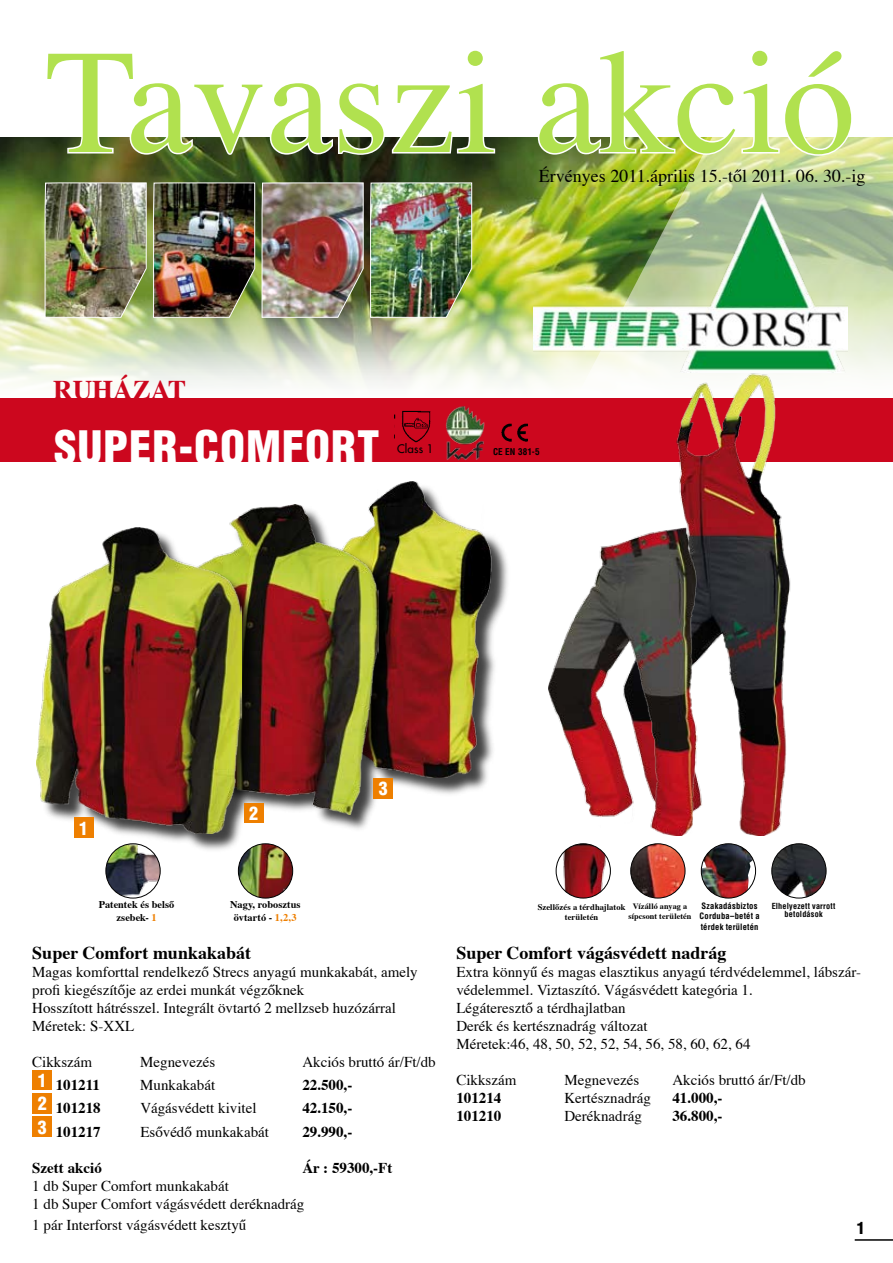
<style>
.page{position:relative;width:893px;height:1263px;background:#fff}
.page>*{position:absolute;margin:0;border:0;box-sizing:border-box;transform-origin:0 0}
.t1{font:148.5px "Times";color:#b1e14f}
.t2{font:900 condensed 45px "Helvetica";letter-spacing:.02em;color:#fff}
.t3{font:700 27px "Times";color:#cc071e}
.t4{font:700 18px "Times";color:#000}
.t5{font:18px "Times";color:#000}
.t6{font:900 condensed 18px "Helvetica";color:#fff}
.t7{font:15px/18px "Times";color:#000}
.t8{font:700 15px "Times";color:#000}
.t9{font:11.55px "Futura";letter-spacing:.015em;color:#000}
.t10{font:700 10.35px/12.5px "Times";letter-spacing:.005em;color:#000;text-align:center}
.t11{font:700 condensed 9.15px "Helvetica";letter-spacing:.01em;color:#000}
.t12{font:700 condensed 8.55px/10.2px "Helvetica";letter-spacing:.025em;color:#000}
.t13{font:700 8.55px/10.2px "Times";letter-spacing:.01em;color:#000;text-align:center}
.t14{font:700 8.25px/9.9px "Times";letter-spacing:.015em;color:#000;text-align:center}
.t15{font:700 condensed 8.25px/8.2px "Helvetica";letter-spacing:.025em;color:#000;text-align:center}
.s1{color:#ee7f00}
</style>
<div class="page">
<hr style="left:855px;top:1239px;width:38px;height:2px;background:#000">
<img style="left:0;top:137px;width:543px;height:159px">
<img style="left:0;top:296px;width:543px;height:166px">
<svg style="left:543px;top:137px;width:350px;height:325px"></svg>
<img style="left:534px;top:193px;width:313px;height:180px">
<img style="left:261px;top:182px;width:103px;height:136px">
<img style="left:153px;top:182px;width:102px;height:136px">
<img style="left:44px;top:182px;width:103px;height:136px">
<img style="left:370px;top:182px;width:102px;height:136px">
<img style="left:44px;top:137px;width:453px;height:20px">
<img style="left:536px;top:137px;width:318px;height:20px">
<img style="left:106px;top:844px;width:54px;height:54px;border-radius:50%">
<div style="left:105px;top:843px;width:56px;height:55px;border:1px solid #000;border-radius:50%"></div>
<img style="left:238px;top:844px;width:55px;height:54px;border-radius:50%">
<div style="left:238px;top:843px;width:55px;height:55px;border:1px solid #000;border-radius:50%"></div>
<img style="left:556px;top:844px;width:54px;height:54px;border-radius:50%">
<div style="left:556px;top:843px;width:55px;height:55px;border:1px solid #000;border-radius:50%"></div>
<img style="left:631px;top:844px;width:54px;height:54px;border-radius:50%">
<div style="left:630px;top:843px;width:55px;height:55px;border:1px solid #000;border-radius:50%"></div>
<img style="left:701px;top:844px;width:55px;height:54px">
<div style="left:701px;top:843px;width:55px;height:55px;border:1px solid #000;border-radius:50%"></div>
<img style="left:772px;top:844px;width:54px;height:54px;border-radius:50%">
<div style="left:771px;top:843px;width:56px;height:55px;border:1px solid #000;border-radius:50%"></div>
<div style="left:0;top:398px;width:893px;height:63px;background:#cc071e"></div>
<img style="left:395px;top:410px;width:36px;height:33px">
<img style="left:502px;top:423px;width:26px;height:19px">
<img style="left:443px;top:406px;width:41px;height:56px">
<div style="left:340px;top:483px;width:172px;height:313px;background:#000;opacity:.75"></div>
<img style="left:340px;top:481px;width:160px;height:296px">
<div style="left:174px;top:506px;width:224px;height:327px;background:#000;opacity:.75"></div>
<img style="left:174px;top:504px;width:204px;height:310px">
<div style="left:38px;top:529px;width:223px;height:324px;background:#000;opacity:.75"></div>
<img style="left:36px;top:527px;width:205px;height:306px">
<img style="left:616px;top:363px;width:213px;height:473px">
<img style="left:549px;top:515px;width:158px;height:321px">
<div style="left:32px;top:1070px;width:20px;height:20px;background:#ee7f00"></div>
<div style="left:32px;top:1093px;width:20px;height:20px;background:#ee7f00"></div>
<div style="left:32px;top:1117px;width:20px;height:20px;background:#ee7f00"></div>
<div style="left:32px;top:1116px;width:20px;height:20px;background:#ee7f00"></div>
<div style="left:244px;top:803px;width:20px;height:20px;background:#ee7f00"></div>
<div style="left:74px;top:818px;width:19px;height:20px;background:#ee7f00"></div>
<div style="left:74px;top:817px;width:20px;height:20px;background:#ee7f00"></div>
<div style="left:373px;top:778px;width:20px;height:20px;background:#ee7f00"></div>
<h1 class="t1" style="left:45px;top:-37px;width:812px">Tavaszi akció</h1>
<p class="t5" style="left:539px;top:159px;width:328px">Érvényes 2011.április 15.-től 2011. 06. 30.-ig</p>
<h3 class="t3" style="left:53px;top:364px;width:135px">RUHÁZAT</h3>
<h2 class="t2" style="left:54px;top:420px;width:327px">SUPER-COMFORT</h2>
<p class="t9" style="left:397px;top:441px;width:38px">Class 1</p>
<p class="t11" style="left:493px;top:446px;width:48px">CE EN 381-5</p>
<p class="t6" style="left:79px;top:817px;width:7px">1</p>
<p class="t6" style="left:249px;top:802px;width:10px">2</p>
<p class="t6" style="left:379px;top:777px;width:11px">3</p>
<p class="t10" style="left:99px;top:897px;width:77px">Patentek és belső zsebek- <span class="s1">1</span></p>
<p class="t10" style="left:230px;top:897px;width:72px">Nagy, robosztus övtartó - <span class="s1">1,2,3</span></p>
<p class="t12" style="left:700px;top:901px;width:61px">Szakadásbiztos<br>Corduba–betét a térdek területén</p>
<p class="t13" style="left:538px;top:901px;width:89px">Szellőzés a térdhajlatok területén</p>
<p class="t14" style="left:628px;top:900px;width:65px">Vízálló anyag a sípcsont területén</p>
<p class="t15" style="left:772px;top:902px;width:65px">Elhelyezett varrott betoldások</p>
<p class="t4" style="left:32px;top:936px;width:220px">Super Comfort munkakabát</p>
<p class="t7" style="left:32px;top:962px;width:387px">Magas komforttal rendelkező Strecs anyagú munkakabát, amely profi kiegészítője az erdei munkát végzőknek<br>Hosszított hátrésszel. Integrált övtartó 2 mellzseb huzózárral Méretek: S-XXL</p>
<p class="t7" style="left:32px;top:1052px;width:61px">Cikkszám</p>
<p class="t7" style="left:140px;top:1052px;width:76px">Megnevezés</p>
<p class="t7" style="left:302px;top:1052px;width:135px">Akciós bruttó ár/Ft/db</p>
<p class="t8" style="left:38px;top:1071px;width:64px"><sup>1</sup> 101211</p>
<p class="t7" style="left:140px;top:1075px;width:76px">Munkakabát</p>
<p class="t8" style="left:302px;top:1071px;width:51px">22.500,-</p>
<p class="t8" style="left:38px;top:1094px;width:65px"><sup>2</sup> 101218</p>
<p class="t7" style="left:140px;top:1098px;width:118px">Vágásvédett kivitel</p>
<p class="t8" style="left:302px;top:1094px;width:51px">42.150,-</p>
<p class="t8" style="left:38px;top:1117px;width:65px"><sup>3</sup> 101217</p>
<p class="t7" style="left:140px;top:1121px;width:130px">Esővédő munkakabát</p>
<p class="t8" style="left:302px;top:1117px;width:51px">29.990,-</p>
<p class="t8" style="left:32px;top:1153px;width:71px">Szett akció</p>
<p class="t8" style="left:302px;top:1153px;width:92px">Ár : 59300,-Ft</p>
<p class="t7" style="left:32px;top:1175px;width:274px">1 db Super Comfort munkakabát<br>1 db Super Comfort vágásvédett deréknadrág</p>
<p class="t7" style="left:32px;top:1215px;width:216px">1 pár Interforst vágásvédett kesztyű</p>
<p class="t4" style="left:456px;top:936px;width:272px">Super Comfort vágásvédett nadrág</p>
<p class="t7" style="left:456px;top:962px;width:406px">Extra könnyű és magas elasztikus anyagú térdvédelemmel, lábszár&shy;védelemmel. Viztaszító. Vágásvédett kategória 1.<br>Légáteresztő a térdhajlatban<br>Derék és kertésznadrág változat<br>Méretek:46, 48, 50, 52, 52, 54, 56, 58, 60, 62, 64</p>
<p class="t7" style="left:456px;top:1070px;width:61px">Cikkszám</p>
<p class="t7" style="left:564px;top:1070px;width:76px">Megnevezés</p>
<p class="t7" style="left:672px;top:1070px;width:135px">Akciós bruttó ár/Ft/db</p>
<p class="t8" style="left:456px;top:1083px;width:46px">101214</p>
<p class="t7" style="left:564px;top:1088px;width:88px">Kertésznadrág</p>
<p class="t8" style="left:672px;top:1083px;width:51px">41.000,-</p>
<p class="t8" style="left:456px;top:1101px;width:46px">101210</p>
<p class="t7" style="left:564px;top:1106px;width:79px">Deréknadrág</p>
<p class="t8" style="left:672px;top:1101px;width:51px">36.800,-</p>
</div>
